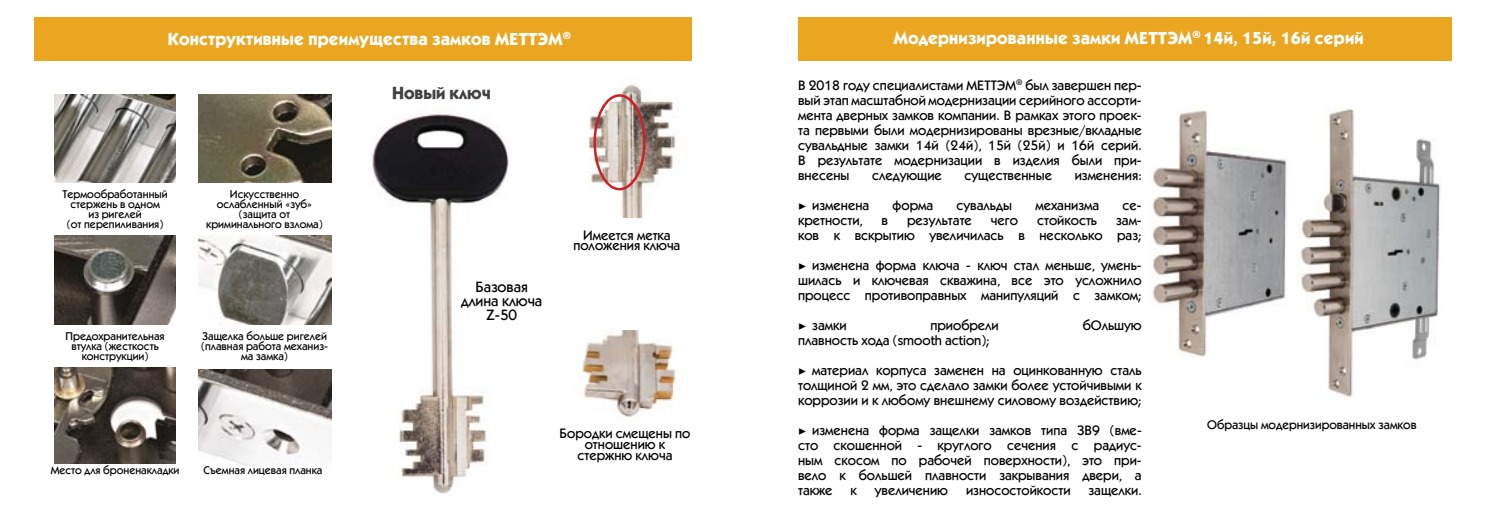
<style>
.page{position:relative;width:1489px;height:525px;background:#fff}
.page>*{position:absolute;margin:0;border:0;box-sizing:border-box;transform-origin:0 0}
.t1{font:500 17.5px "Kabel CTT";letter-spacing:.01em;color:#fff}
.t2{font:500 17.5px "Kabel CTT";color:#414042}
.t3{font:500 15px/13.8px "Kabel CTT";color:#000;text-align:center}
.t4{font:500 13.75px/15px "Kabel CTT";color:#000;text-align:justify}
.t5{font:500 12.5px "Kabel CTT";color:#000}
.t6{font:500 11.25px/10px "Kabel CTT";color:#000;text-align:center}
.s1{font-family:"Minion Pro";font-weight:400}
</style>
<div class="page">
<div style="left:34px;top:18px;width:657px;height:43px;background:#eba621"></div>
<img style="left:54px;top:94px;width:122px;height:89px">
<img style="left:198px;top:94px;width:133px;height:89px">
<img style="left:198px;top:235px;width:133px;height:89px">
<img style="left:54px;top:235px;width:122px;height:89px">
<img style="left:198px;top:369px;width:133px;height:96px">
<img style="left:54px;top:367px;width:122px;height:96px">
<div style="left:798px;top:18px;width:653px;height:43px;background:#eba621"></div>
<img style="left:582px;top:330px;width:94px;height:87px">
<img style="left:588px;top:84px;width:92px;height:133px">
<img style="left:372px;top:114px;width:137px;height:380px">
<div style="left:593px;top:94px;width:52px;height:96px;border:2px solid #cc2027;border-radius:50%"></div>
<img style="left:1151px;top:110px;width:136px;height:247px">
<img style="left:1299px;top:109px;width:141px;height:289px">
<p class="t1" style="left:168px;top:29px;width:404px">Конструктивные преимущества замков МЕТТЭМ<sup>®</sup></p>
<p class="t2" style="left:392px;top:83px;width:100px">Новый ключ</p>
<p class="t6" style="left:62px;top:189px;width:107px">Термообработанный стержень в одном<br>из ригелей<br>(от перепиливания)</p>
<p class="t6" style="left:206px;top:189px;width:118px">Искусственно ослабленный «зуб» (защита от криминального взлома)</p>
<p class="t4" style="left:573px;top:230px;width:108px;line-height:10px;text-align:center">Имеется метка положения ключа</p>
<p class="t3" style="left:461px;top:280px;width:83px">Базовая длина ключа<br>Z-50</p>
<p class="t6" style="left:66px;top:330px;width:101px">Предохранительная втулка (жесткость конструкции)</p>
<p class="t6" style="left:201px;top:331px;width:128px">Защелка больше ригелей (плавная работа механиз&shy;ма замка)</p>
<p class="t4" style="left:559px;top:427px;width:132px;line-height:11.2px;text-align:center">Бородки смещены по отношению к стержню ключа</p>
<p class="t6" style="left:51px;top:465px;width:130px">Место для броненакладки</p>
<p class="t6" style="left:203px;top:465px;width:120px">Съемная лицевая планка</p>
<p class="t1" style="left:893px;top:27px;width:471px">Модернизированные замки МЕТТЭМ<sup>®</sup> 14й, 15й, 16й серий</p>
<p class="t4" style="left:798px;top:77px;width:345px">В 2018 году специалистами МЕТТЭМ<sup>®</sup> был завершен пер&shy;вый этап масштабной модернизации серийного ассорти&shy;мента дверных замков компании. В рамках этого проек&shy;та первыми были модернизированы врезные/вкладные сувальдные замки 14й (24й), 15й (25й) и 16й серий.<br>В результате модернизации в изделия были при&shy;внесены</p>
<p class="t4" style="left:872px;top:167px;width:71px">следующие</p>
<p class="t4" style="left:964px;top:167px;width:89px">существенные</p>
<p class="t4" style="left:1074px;top:167px;width:68px">изменения:</p>
<p class="t4" style="left:798px;top:197px;width:73px"><span class="s1">▶</span> изменена</p>
<p class="t4" style="left:892px;top:197px;width:42px">форма</p>
<p class="t4" style="left:956px;top:197px;width:57px">сувальды</p>
<p class="t4" style="left:1035px;top:197px;width:65px">механизма</p>
<p class="t4" style="left:1122px;top:197px;width:21px">се-</p>
<p class="t4" style="left:798px;top:212px;width:66px">кретности,</p>
<p class="t4" style="left:881px;top:212px;width:8px">в</p>
<p class="t4" style="left:907px;top:212px;width:66px">результате</p>
<p class="t4" style="left:990px;top:212px;width:29px">чего</p>
<p class="t4" style="left:1037px;top:212px;width:61px">стойкость</p>
<p class="t4" style="left:798px;top:212px;width:345px;text-align:right">зам-<br>ков к вскрытию увеличилась в несколько раз;</p>
<p class="t4" style="left:798px;top:257px;width:345px"><span class="s1">▶</span> изменена форма ключа - ключ стал меньше, умень&shy;шилась и ключевая скважина, все это усложнило процесс противоправных манипуляций с замком;</p>
<p class="t4" style="left:798px;top:317px;width:50px"><span class="s1">▶</span> замки</p>
<p class="t4" style="left:930px;top:317px;width:70px">приобрели</p>
<p class="t4" style="left:1082px;top:317px;width:60px">бОльшую</p>
<p class="t4" style="left:798px;top:325px;width:345px;line-height:30px">плавность хода (smooth action);<br><span class="s1">▶</span> материал корпуса заменен на оцинкованную сталь</p>
<p class="t4" style="left:798px;top:377px;width:345px">толщиной 2 мм, это сделало замки более устойчивыми к коррозии и к любому внешнему силовому воздействию;</p>
<p class="t4" style="left:798px;top:422px;width:345px"><span class="s1">▶</span> изменена форма защелки замков типа ЗВ9 (вме&shy;сто скошенной - круглого сечения с радиус&shy;ным скосом по рабочей поверхности), это при&shy;вело к большей плавности закрывания двери, а также</p>
<p class="t4" style="left:850px;top:482px;width:8px">к</p>
<p class="t4" style="left:874px;top:482px;width:75px">увеличению</p>
<p class="t4" style="left:966px;top:482px;width:106px">износостойкости</p>
<p class="t4" style="left:1088px;top:482px;width:55px">защелки.</p>
<p class="t5" style="left:1206px;top:418px;width:211px">Образцы модернизированных замков</p>
</div>
